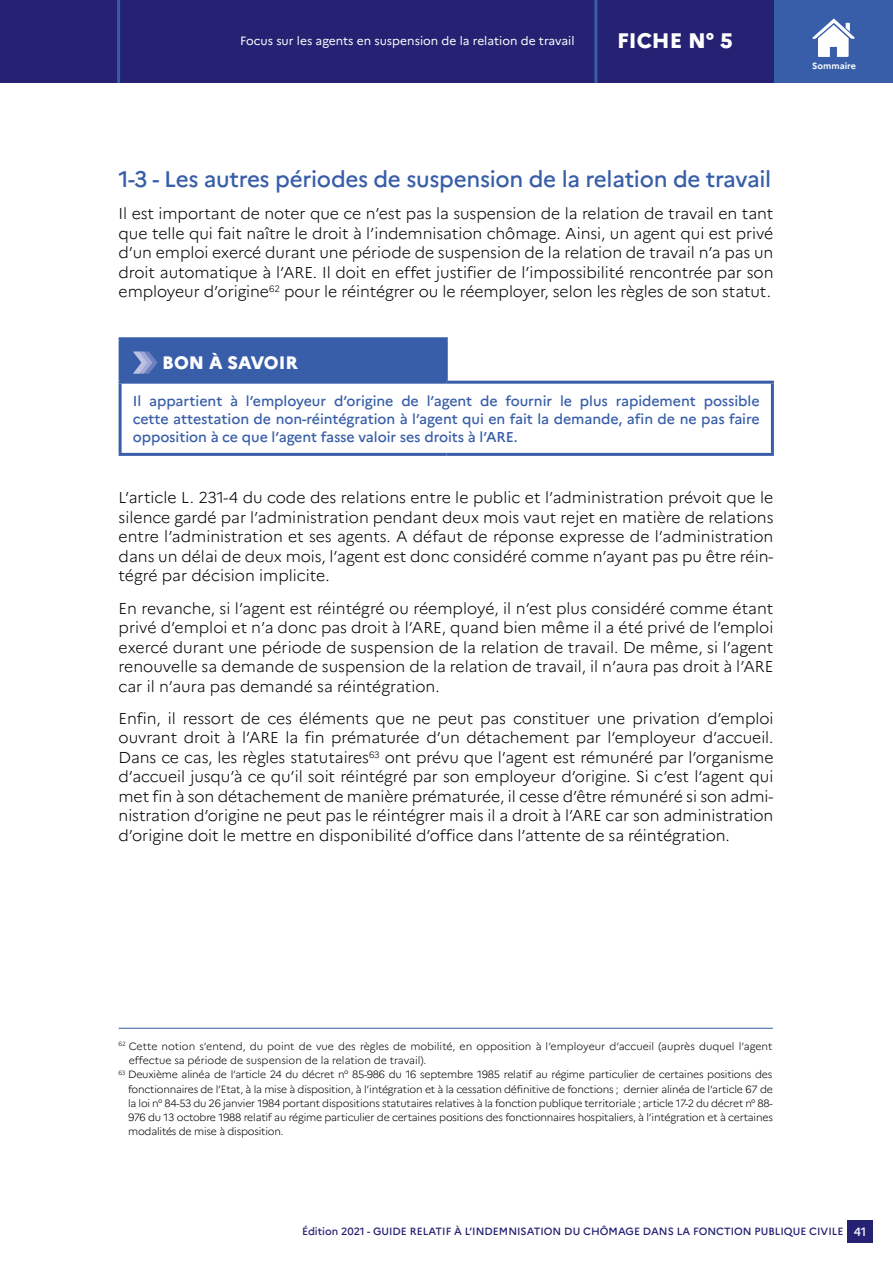
<style>
.page{position:relative;width:893px;height:1263px;background:#fff}
.page>*{position:absolute;margin:0;border:0;box-sizing:border-box;transform-origin:0 0}
.t1{font:500 22.5px "Marianne";letter-spacing:-.015em;color:#385ea9}
.t2{font:800 21px "Marianne";color:#fff}
.t3{font:800 18px "Marianne";color:#fff}
.t4{font:300 15.75px/19.5px "Marianne";letter-spacing:-.005em;color:#000;text-align:justify}
.t5{font:500 14.25px/18px "Marianne";letter-spacing:-.005em;color:#385ea9;text-align:justify}
.t6{font:12px "Marianne";color:#fff}
.t7{font:500 12px "Marianne";color:#fff}
.t8{font:300 10.5px "Marianne";letter-spacing:-.02em;color:#000}
.t9{font:300 10.5px "Marianne";color:#000}
.t10{font:500 10.5px "Marianne";color:#252173}
.t11{font:700 9px "Marianne";color:#fff}
</style>
<div class="page">
<div style="left:847px;top:1221px;width:26px;height:22px;background:#252173"></div>
<div style="left:0;top:0;width:893px;height:83px;background:#252173"></div>
<div style="left:774px;top:0;width:119px;height:83px;background:#385ea9"></div>
<hr style="left:117px;top:0;width:3px;height:83px;background:#385ea9">
<hr style="left:594px;top:0;width:3px;height:83px;background:#385ea9">
<svg style="left:812px;top:18px;width:43px;height:39px"></svg>
<div style="left:120px;top:339px;width:326px;height:43px;background:#385ea9"></div>
<hr style="left:119px;top:384px;width:3px;height:69px;background:#385ea9">
<hr style="left:446px;top:381px;width:328px;height:3px;background:#385ea9">
<hr style="left:771px;top:384px;width:3px;height:69px;background:#385ea9">
<hr style="left:119px;top:453px;width:327px;height:3px;background:#385ea9">
<hr style="left:446px;top:453px;width:328px;height:3px;background:#385ea9">
<hr style="left:119px;top:337px;width:329px;height:3px;background:#385ea9">
<hr style="left:119px;top:340px;width:3px;height:41px;background:#385ea9">
<hr style="left:445px;top:340px;width:3px;height:41px;background:#385ea9">
<hr style="left:119px;top:381px;width:327px;height:3px;background:#385ea9">
<svg style="left:133px;top:351px;width:24px;height:23px"></svg>
<hr style="left:119px;top:1028px;width:654px;height:1px;background:#385ea9">
<p class="t6" style="left:240px;top:33px;width:336px">Focus sur les agents en suspension de la relation de travail</p>
<h2 class="t2" style="left:617px;top:28px;width:117px">FICHE N° 5</h2>
<p class="t11" style="left:812px;top:61px;width:45px">Sommaire</p>
<h1 class="t1" style="left:119px;top:165px;width:654px">1-3 - Les autres périodes de suspension de la relation de travail</h1>
<p class="t4" style="left:119px;top:204px;width:656px">Il est important de noter que ce n’est pas la suspension de la relation de travail en tant que telle qui fait naître le droit à l’indemnisation chômage. Ainsi, un agent qui est privé d’un emploi exercé durant une période de suspension de la relation de travail n’a pas un droit automatique à l’ARE. Il doit en effet justifier de l’impossibilité rencontrée par son employeur d’origine<sup>62</sup> pour le réintégrer ou le réemployer, selon les règles de son statut.</p>
<p class="t3" style="left:162px;top:352px;width:137px">BON À SAVOI R</p>
<p class="t5" style="left:133px;top:391px;width:628px">Il appartient à l’employeur d’origine de l’agent de fournir le plus rapidement possible cette attestation de non-réintégration à l’agent qui en fait la demande, afin de ne pas faire opposition à ce que l’agent fasse valoir ses droits à l’ARE.</p>
<p class="t4" style="left:119px;top:488px;width:656px">L’article L. 231-4 du code des relations entre le public et l’administration prévoit que le silence gardé par l’administration pendant deux mois vaut rejet en matière de relations entre l’administration et ses agents. A défaut de réponse expresse de l’administration dans un délai de deux mois, l’agent est donc considéré comme n’ayant pas pu être réin&shy;tégré par décision implicite.</p>
<p class="t4" style="left:119px;top:598px;width:656px">En revanche, si l’agent est réintégré ou réemployé, il n’est plus considéré comme étant privé d’emploi et n’a donc pas droit à l’ARE, quand bien même il a été privé de l’emploi exercé durant une période de suspension de la relation de travail. De même, si l’agent renouvelle sa demande de suspension de la relation de travail, il n’aura pas droit à l’ARE car il n’aura pas demandé sa réintégration.</p>
<p class="t4" style="left:119px;top:708px;width:656px">Enfin, il ressort de ces éléments que ne peut pas constituer une privation d’emploi ouvrant droit à l’ARE la fin prématurée d’un détachement par l’employeur d’accueil.<br>Dans ce cas, les règles statutaires<sup>63</sup> ont prévu que l’agent est rémunéré par l’organisme d’accueil jusqu’à ce qu’il soit réintégré par son employeur d’origine. Si c’est l’agent qui met fin à son détachement de manière prématurée, il cesse d’être rémunéré si son admi&shy;nistration d’origine ne peut pas le réintégrer mais il a droit à l’ARE car son administration d’origine doit le mettre en disponibilité d’office dans l’attente de sa réintégration.</p>
<p class="t9" style="left:119px;top:1040px;width:655px"><sup>62</sup> Cette notion s’entend, du point de vue des règles de mobilité, en opposition à l’employeur d’accueil (auprès duquel l’agent</p>
<p class="t9" style="left:129px;top:1054px;width:299px">effectue sa période de suspension de la relation de travail).</p>
<p class="t8" style="left:119px;top:1068px;width:655px"><sup>63</sup> Deuxième alinéa de l’article 24 du décret n° 85-986 du 16 septembre 1985 relatif au régime particulier de certaines positions des</p>
<p class="t8" style="left:128px;top:1082px;width:646px">fonctionnaires de l’Etat, à la mise à disposition, à l’intégration et à la cessation définitive de fonctions ; dernier alinéa de l’article 67 de</p>
<p class="t8" style="left:128px;top:1097px;width:646px">la loi n° 84-53 du 26 janvier 1984 portant dispositions statutaires relatives à la fonction publique territoriale ; article 17-2 du décret n° 88-</p>
<p class="t8" style="left:128px;top:1111px;width:646px">976 du 13 octobre 1988 relatif au régime particulier de certaines positions des fonctionnaires hospitaliers, à l’intégration et à certaines</p>
<p class="t8" style="left:128px;top:1125px;width:157px">modalités de mise à disposition.</p>
<p class="t10" style="left:302px;top:1225px;width:543px">Édition 2021 - GUIDE RELATIF À L’INDEMNISATION DU CHÔMAGE DANS LA FONCTION PUBLIQUE CIVILE</p>
<p class="t7" style="left:854px;top:1224px;width:14px">41</p>
</div>
